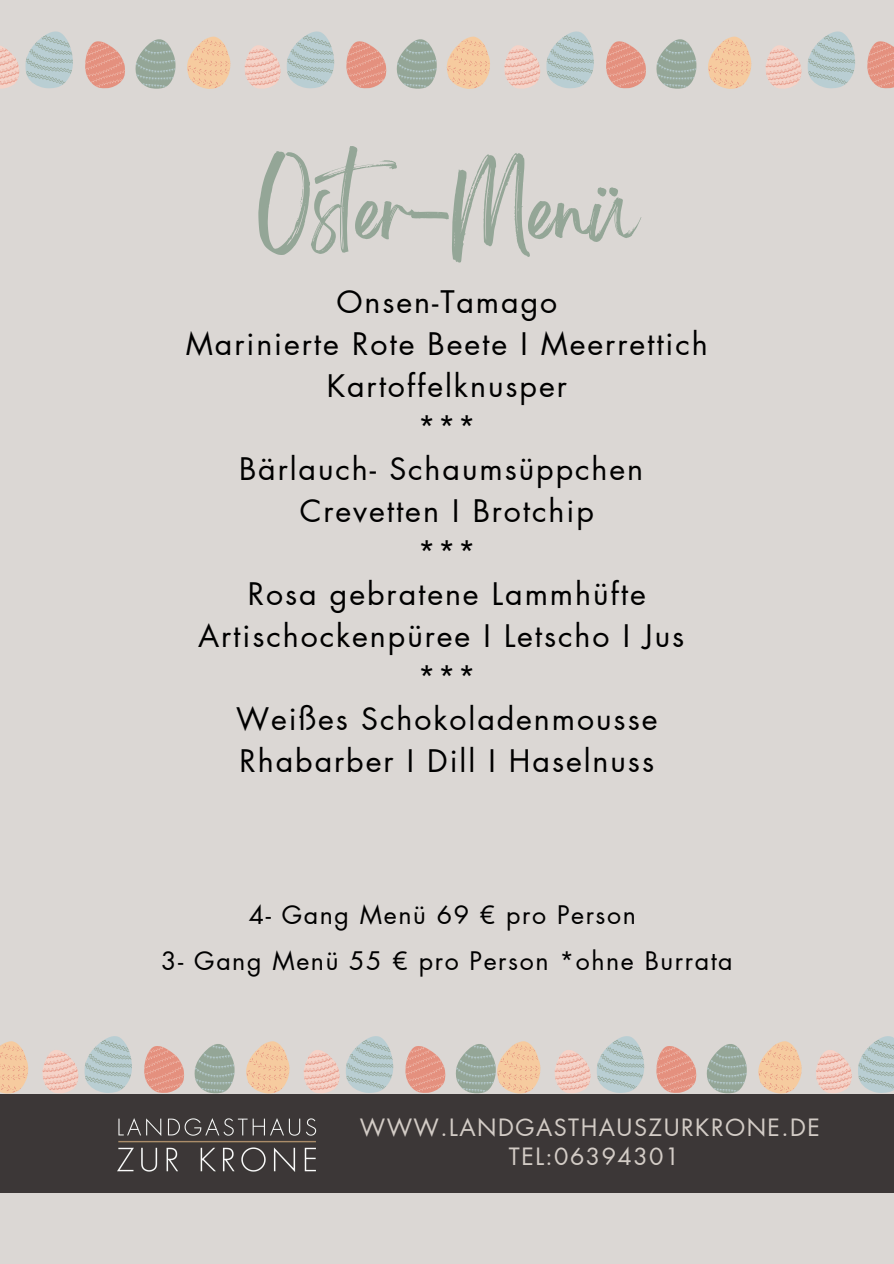
<style>
.page{position:relative;width:894px;height:1264px;background:#fff}
.page>*{position:absolute;margin:0;border:0;box-sizing:border-box;transform-origin:0 0}
.t1{font:70.2px "Brightwall";letter-spacing:-.01em;color:#94a697}
.t2{font:30.3px/41.7px "Futura LT Pro";letter-spacing:.065em;color:#000;text-align:center}
.t3{font:25.05px "Futura LT Pro";letter-spacing:.065em;color:#000}
.t4{font:23.25px/29.2px "Futura LT Pro";letter-spacing:.065em;color:#d3ccc6;text-align:center}
</style>
<div class="page">
<div style="left:0;top:0;width:893px;height:1263px;background:#dbd7d4"></div>
<div style="left:0;top:1094px;width:893px;height:98px;background:#3c3737"></div>
<img style="left:104px;top:1101px;width:236px;height:84px">
<svg style="left:0;top:1041px;width:28px;height:52px"></svg>
<svg style="left:246px;top:1041px;width:43px;height:52px"></svg>
<svg style="left:42px;top:1050px;width:36px;height:43px"></svg>
<svg style="left:304px;top:1050px;width:35px;height:43px"></svg>
<svg style="left:84px;top:1036px;width:48px;height:57px"></svg>
<svg style="left:346px;top:1036px;width:48px;height:57px"></svg>
<svg style="left:144px;top:1046px;width:40px;height:47px"></svg>
<svg style="left:405px;top:1046px;width:40px;height:47px"></svg>
<svg style="left:194px;top:1044px;width:41px;height:49px"></svg>
<svg style="left:455px;top:1041px;width:85px;height:52px"></svg>
<svg style="left:758px;top:1041px;width:43px;height:52px"></svg>
<svg style="left:554px;top:1050px;width:36px;height:43px"></svg>
<svg style="left:816px;top:1050px;width:35px;height:43px"></svg>
<svg style="left:597px;top:1036px;width:48px;height:57px"></svg>
<svg style="left:858px;top:1036px;width:35px;height:57px"></svg>
<svg style="left:656px;top:1046px;width:40px;height:47px"></svg>
<svg style="left:706px;top:1044px;width:41px;height:49px"></svg>
<svg style="left:446px;top:36px;width:44px;height:53px"></svg>
<svg style="left:708px;top:36px;width:43px;height:53px"></svg>
<svg style="left:504px;top:45px;width:36px;height:44px"></svg>
<svg style="left:765px;top:45px;width:36px;height:44px"></svg>
<svg style="left:546px;top:31px;width:48px;height:58px"></svg>
<svg style="left:808px;top:31px;width:47px;height:58px"></svg>
<svg style="left:606px;top:41px;width:40px;height:47px"></svg>
<svg style="left:867px;top:41px;width:26px;height:47px"></svg>
<svg style="left:656px;top:39px;width:41px;height:50px"></svg>
<svg style="left:187px;top:36px;width:43px;height:53px"></svg>
<svg style="left:0;top:46px;width:19px;height:43px"></svg>
<svg style="left:244px;top:45px;width:36px;height:44px"></svg>
<svg style="left:25px;top:31px;width:48px;height:58px"></svg>
<svg style="left:287px;top:31px;width:48px;height:58px"></svg>
<svg style="left:85px;top:41px;width:40px;height:47px"></svg>
<svg style="left:346px;top:41px;width:40px;height:47px"></svg>
<svg style="left:135px;top:39px;width:41px;height:50px"></svg>
<svg style="left:396px;top:39px;width:41px;height:50px"></svg>
<h2 class="t1" style="left:257px;top:186px;width:381px">Oster-Menü</h2>
<p class="t2" style="left:186px;top:283px;width:523px">Onsen-Tamago<br>Marinierte Rote Beete I Meerrettich<br>Kartoffelknusper<br>***<br>Bärlauch- Schaumsüppchen<br>Crevetten I Brotchip<br>***<br>Rosa gebratene Lammhüfte<br>Artischockenpüree I Letscho I Jus ***<br>Weißes Schokoladenmousse<br>Rhabarber I Dill I Haselnuss</p>
<p class="t3" style="left:249px;top:902px;width:388px">4- Gang Menü 69 € pro Person</p>
<h1 class="t3" style="left:161px;top:949px;width:572px">3- Gang Menü 55 € pro Person *ohne Burrata</h1>
<p class="t4" style="left:359px;top:1113px;width:461px">WWW.LANDGASTHAUSZURKRONE.DE<br>TEL:06394301</p>
</div>
